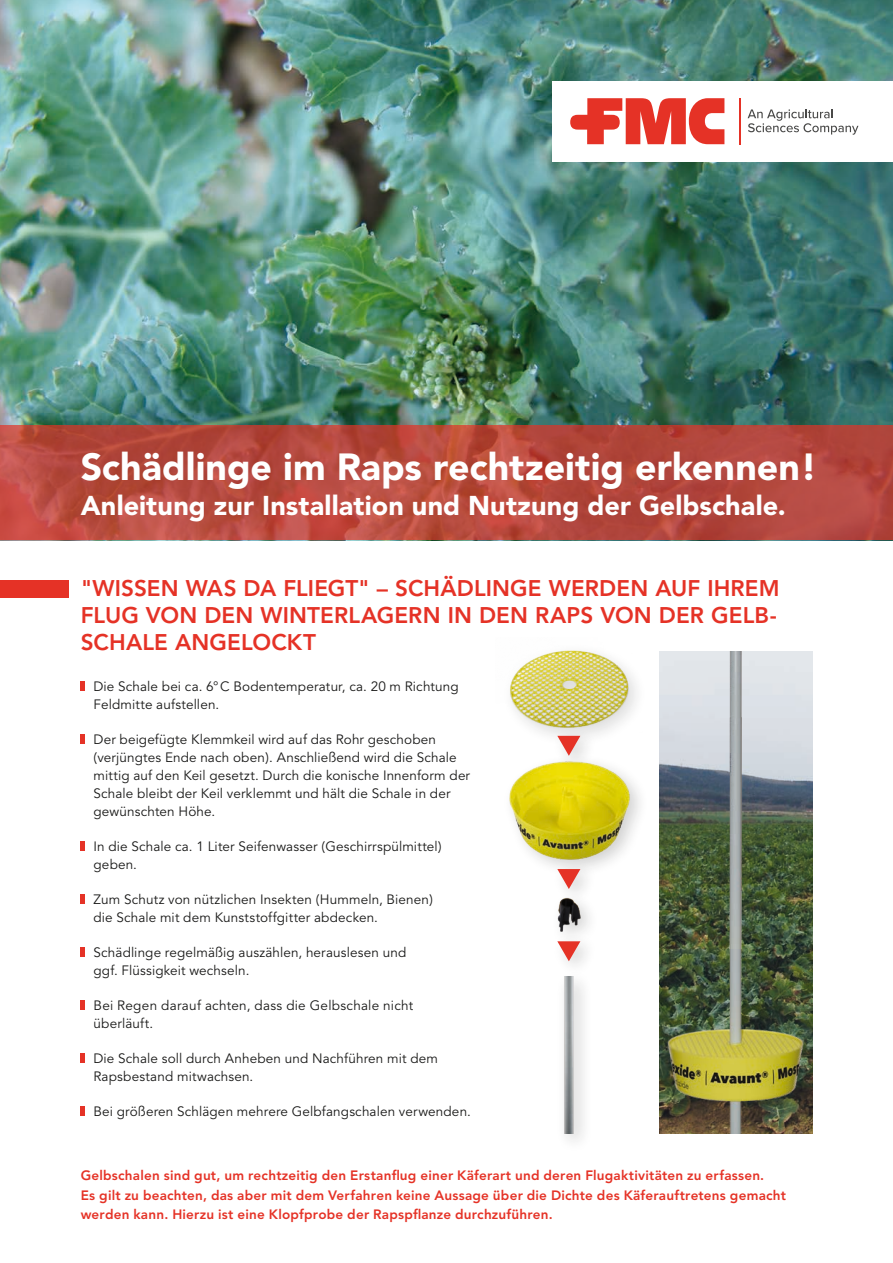
<style>
.page{position:relative;width:893px;height:1263px;background:#fff}
.page>*{position:absolute;margin:0;border:0;box-sizing:border-box;transform-origin:0 0}
.t1{font:900 37.5px "Avenir";color:#fff}
.t2{font:900 27px "Avenir";letter-spacing:.005em;color:#fff}
.t3{font:800 22.5px/27px "Avenir";letter-spacing:.005em;color:#e53226;text-align:justify}
.t4{font:13.5px/18px "Avenir";letter-spacing:.01em;color:#191918}
.t5{font:800 13.5px/19.5px "Avenir";letter-spacing:.015em;color:#e53226}
</style>
<div class="page">
<hr style="left:81px;top:681px;width:4px;height:10px;background:#e53226">
<hr style="left:81px;top:734px;width:4px;height:10px;background:#e53226">
<hr style="left:81px;top:841px;width:4px;height:10px;background:#e53226">
<hr style="left:81px;top:894px;width:4px;height:10px;background:#e53226">
<hr style="left:81px;top:947px;width:4px;height:10px;background:#e53226">
<hr style="left:81px;top:1000px;width:4px;height:10px;background:#e53226">
<hr style="left:81px;top:1053px;width:4px;height:10px;background:#e53226">
<hr style="left:81px;top:1106px;width:4px;height:10px;background:#e53226">
<img style="left:0;top:0;width:893px;height:425px">
<div style="left:553px;top:81px;width:340px;height:81px;background:#fff"></div>
<svg style="left:570px;top:98px;width:154px;height:46px"></svg>
<hr style="left:739px;top:98px;width:1px;height:46px;background:#e53226">
<svg style="left:748px;top:109px;width:110px;height:26px"></svg>
<div style="left:0;top:580px;width:68px;height:17px;background:#e53226"></div>
<svg style="left:0;top:425px;width:893px;height:115px;background:#b6493e"></svg>
<img style="left:659px;top:651px;width:153px;height:482px">
<img style="left:667px;top:949px;width:138px;height:184px">
<img style="left:667px;top:651px;width:138px;height:298px">
<img style="left:510px;top:650px;width:126px;height:79px">
<img style="left:509px;top:729px;width:131px;height:136px">
<img style="left:557px;top:907px;width:32px;height:26px">
<img style="left:564px;top:979px;width:20px;height:154px">
<svg style="left:557px;top:941px;width:23px;height:20px"></svg>
<div style="left:551px;top:727px;width:48px;height:47px;background:#191918;opacity:.2"></div>
<svg style="left:557px;top:736px;width:23px;height:20px"></svg>
<div style="left:551px;top:861px;width:48px;height:46px;background:#191918;opacity:.2"></div>
<svg style="left:557px;top:869px;width:23px;height:20px"></svg>
<h1 class="t1" style="left:81px;top:444px;width:738px">Schädlinge im Raps rechtzeitig erkennen!</h1>
<h2 class="t2" style="left:81px;top:489px;width:706px">Anleitung zur Installation und Nutzung der Gelbschale.</h2>
<h3 class="t3" style="left:81px;top:575px;width:700px">"WISSEN WAS DA FLIEGT" – SCHÄDLINGE WERDEN AUF IHREM FLUG VON DEN WINTERLAGERN IN DEN RAPS VON DER GELB-SCHALE ANGELOCKT</h3>
<p class="t4" style="left:94px;top:677px;width:367px">Die Schale bei ca. 6°C Bodentemperatur, ca. 20 m Richtung<br>Feldmitte aufstellen.</p>
<p class="t4" style="left:94px;top:730px;width:378px">Der beigefügte Klemmkeil wird auf das Rohr geschoben (verjüngtes Ende nach oben). Anschließend wird die Schale mittig auf den Keil gesetzt. Durch die konische Innenform der Schale bleibt der Keil verklemmt und hält die Schale in der gewünschten Höhe.</p>
<p class="t4" style="left:94px;top:837px;width:350px">In die Schale ca. 1 Liter Seifenwasser (Geschirrspülmittel) geben.</p>
<p class="t4" style="left:94px;top:890px;width:341px">Zum Schutz von nützlichen Insekten (Hummeln, Bienen) die Schale mit dem Kunststoffgitter abdecken.</p>
<p class="t4" style="left:94px;top:943px;width:314px">Schädlinge regelmäßig auszählen, herauslesen und ggf. Flüssigkeit wechseln.</p>
<p class="t4" style="left:94px;top:996px;width:321px">Bei Regen darauf achten, dass die Gelbschale nicht überläuft.</p>
<p class="t4" style="left:94px;top:1049px;width:346px">Die Schale soll durch Anheben und Nachführen mit dem<br>Rapsbestand mitwachsen.</p>
<p class="t4" style="left:94px;top:1102px;width:379px">Bei größeren Schlägen mehrere Gelbfangschalen verwenden.</p>
<p class="t5" style="left:81px;top:1166px;width:707px">Gelbschalen sind gut, um rechtzeitig den Erstanflug einer Käferart und deren Flugaktivitäten zu erfassen.<br>Es gilt zu beachten, das aber mit dem Verfahren keine Aussage über die Dichte des Käferauftretens gemacht werden kann. Hierzu ist eine Klopfprobe der Rapspflanze durchzuführen.</p>
</div>
